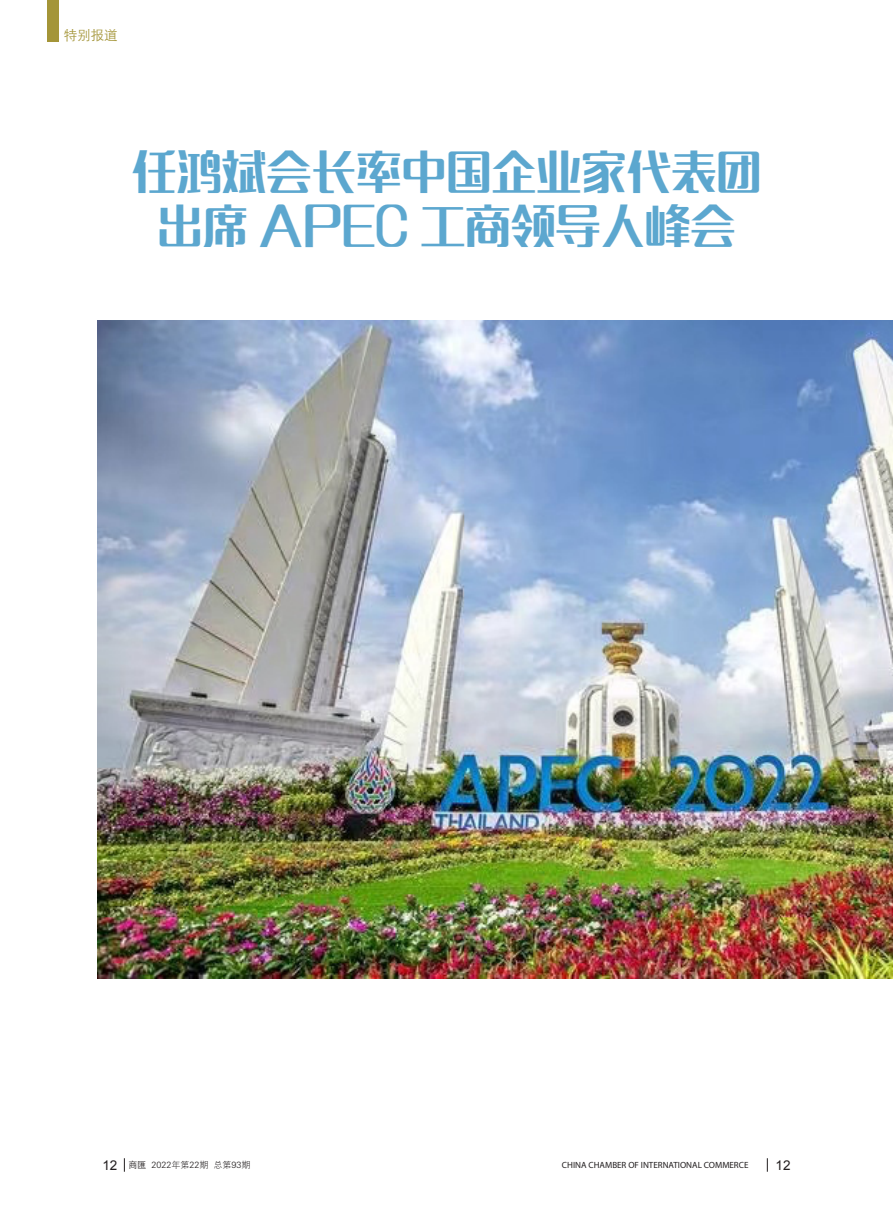
<style>
.page{position:relative;width:893px;height:1212px;background:#fff}
.page>*{position:absolute;margin:0;border:0;box-sizing:border-box;transform-origin:0 0}
.段落样式1{font:45px "MF Lang Qian Noncommercial";color:#5ca7cf}
.t1{font:300 13.5px "ST Heiti SC";color:#a49538}
.t2{font:13.5px "Arial";color:#231f20}
.t3{font:9px "Myriad Pro";color:#231f20}
.t4{font:9px "FZXH1 JW GB1 0";color:#231f20}
.s1{font-family:"Arial";font-size:13.5px}
.s2{font-family:"ST Heiti SC";font-weight:300}
</style>
<div class="page">
<svg style="left:124px;top:1158px;width:1px;height:14px"></svg>
<div style="left:47px;top:0;width:11px;height:41px;background:#a49538"></div>
<svg style="left:767px;top:1158px;width:1px;height:14px"></svg>
<img style="left:98px;top:320px;width:795px;height:658px">
<h2 class="t1" style="left:64px;top:24px;width:55px">特别报道</h2>
<p class="段落样式1" style="left:131px;top:149px;width:632px">任鸿斌会长率中国企业家代表团</p>
<p class="段落样式1" style="left:157px;top:203px;width:579px">出席 APEC 工商领导人峰会</p>
<p class="t4" style="left:102px;top:1160px;width:149px"><span class="s1">12</span> <span class="s2">商匯</span> 2022年第22期 总第93期</p>
<p class="t3" style="left:562px;top:1159px;width:188px">CHINA CHAMBER OF INTERNATIONAL COMMERCE</p>
<p class="t2" style="left:775px;top:1156px;width:17px">12</p>
</div>
